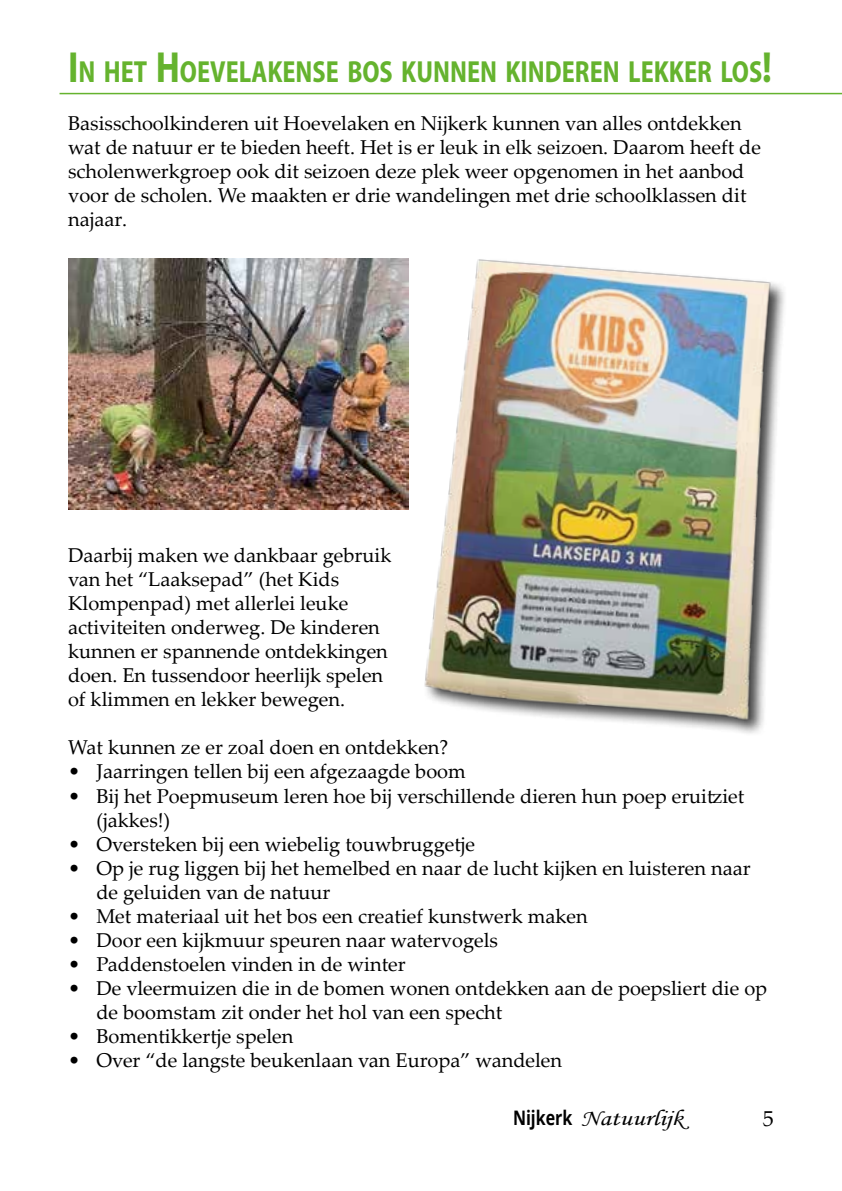
<style>
.page{position:relative;width:842px;height:1191px;background:#fff}
.page>*{position:absolute;margin:0;border:0;box-sizing:border-box;transform-origin:0 0}
.t1{font:700 semi-condensed 30.6px "Myriad Pro";color:#65b32e;scale:.87 1}
.t2{font:22.4px "Monotype Corsiva";color:#000;scale:1.2 1}
.t3{font:22px "Palatino Linotype";color:#000}
.t4{font:20px/24px "Palatino Linotype";color:#000}
.s1{font-size:43.8px}
.s2{font-family:"Open Sans";font-weight:700;font-size:20px}
</style>
<div class="page">
<hr style="left:60px;top:93px;width:782px;height:1px;background:#65b32e">
<img style="left:68px;top:258px;width:341px;height:251px">
<img style="left:424px;top:259px;width:361px;height:468px">
<h1 class="t1" style="left:68px;top:55px;width:811px"><span class="s1">I</span>N HET <span class="s1">H</span>OEVELAKENSE BOS KUNNEN KINDEREN LEKKER LOS<span class="s1">!</span></h1>
<p class="t4" style="left:68px;top:111px;width:694px">Basisschoolkinderen uit Hoevelaken en Nijkerk kunnen van alles ontdekken wat de natuur er te bieden heeft. Het is er leuk in elk seizoen. Daarom heeft de scholenwerkgroep ook dit seizoen deze plek weer opgenomen in het aanbod voor de scholen. We maakten er drie wandelingen met drie schoolklassen dit najaar.</p>
<p class="t4" style="left:68px;top:543px;width:325px">Daarbij maken we dankbaar gebruik van het “Laaksepad” (het Kids Klompenpad) met allerlei leuke activiteiten onderweg. De kinderen kunnen er spannende ontdekkingen doen. En tussendoor heerlijk spelen of klimmen en lekker bewegen.</p>
<p class="t4" style="left:68px;top:735px;width:382px">Wat kunnen ze er zoal doen en ontdekken?</p>
<p class="t4" style="left:68px;top:759px;width:399px">• Jaarringen tellen bij een afgezaagde boom</p>
<p class="t4" style="left:96px;top:783px;width:649px;text-indent:-28px">• Bij het Poepmuseum leren hoe bij verschillende dieren hun poep eruitziet (jakkes!)</p>
<p class="t4" style="left:68px;top:831px;width:409px">• Oversteken bij een wiebelig touwbruggetje</p>
<p class="t4" style="left:96px;top:855px;width:656px;text-indent:-28px">• Op je rug liggen bij het hemelbed en naar de lucht kijken en luisteren naar de geluiden van de natuur</p>
<p class="t4" style="left:68px;top:903px;width:521px">• Met materiaal uit het bos een creatief kunstwerk maken</p>
<p class="t4" style="left:68px;top:927px;width:431px">• Door een kijkmuur speuren naar watervogels</p>
<p class="t4" style="left:68px;top:951px;width:339px">• Paddenstoelen vinden in de winter</p>
<p class="t4" style="left:96px;top:975px;width:672px;text-indent:-28px">• De vleermuizen die in de bomen wonen ontdekken aan de poepsliert die op de boomstam zit onder het hol van een specht</p>
<p class="t4" style="left:68px;top:1023px;width:227px">• Bomentikkertje spelen</p>
<p class="t4" style="left:68px;top:1047px;width:496px">• Over “de langste beukenlaan van Europa” wandelen</p>
<p class="t2" style="left:513px;top:1104px;width:143px"><span class="s2">Nijkerk</span> Natuurlijk</p>
<p class="t3" style="left:763px;top:1102px;width:12px">5</p>
</div>
